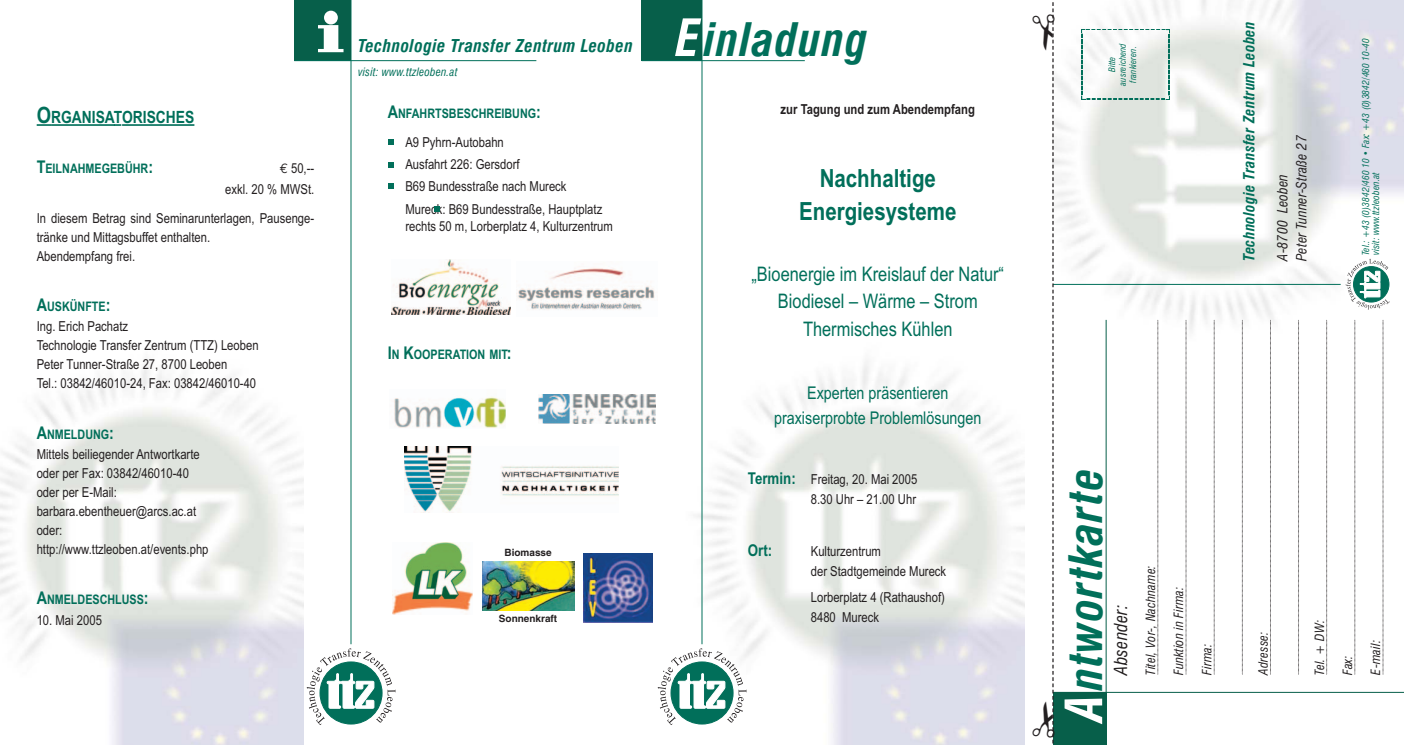
<style>
.page{position:relative;width:1404px;height:745px;background:#fff}
.page>*{position:absolute;margin:0;border:0;box-sizing:border-box;transform-origin:0 0}
.t1{font:italic 700 condensed 45px "Swiss 721 BT";letter-spacing:.025em;color:#016f5a}
.t2{font:700 25px/32.5px "Arial Narrow";color:#016f5a;text-align:center}
.t3{font:20px/27.5px "Arial Narrow";color:#016f5a;text-align:center}
.t4{font:17.5px/25px "Arial Narrow";color:#016f5a;text-align:center}
.t5{font:italic condensed 17.5px "Swiss 721 BT";color:#231f20}
.t6{font:italic 700 condensed 17.25px "Swiss 721 BT";letter-spacing:.025em;color:#016f5a}
.t7{font:700 16.88px "Arial Narrow";color:#016f5a}
.t8{font:700 16.25px "Arial Narrow";color:#016f5a}
.t9{font:italic 700 condensed 15px "Swiss 721 BT";letter-spacing:.025em;color:#016f5a}
.t10{font:13.75px/18.9px "Arial Narrow";color:#231f20}
.t11{font:italic condensed 13.75px/18.8px "Swiss 721 BT";letter-spacing:.015em;color:#231f20}
.t12{font:700 13.75px "Arial Narrow";color:#231f20}
.t13{font:700 13.12px "Arial Narrow";color:#016f5a}
.t14{font:italic condensed 12.5px "Swiss 721 BT";letter-spacing:.015em;color:#231f20}
.t15{font:italic condensed 11.25px "Swiss 721 BT";letter-spacing:.015em;color:#016f5a}
.t16{font:700 10px "Helvetica";color:#231f20}
.t17{font:italic condensed 9.38px/10px "Swiss 721 BT";letter-spacing:.015em;color:#016f5a}
.t18{font:italic condensed 8.75px/10.5px "Swiss 721 BT";letter-spacing:.015em;color:#016f5a;text-align:center}
.s1{font-size:22.5px}
.s2{font-size:17.5px}
.s3{font-family:"Euro Mono"}
.s4{font-size:50px;color:#fff}
.s5{font-weight:700;font-size:16.25px;color:#016f5a}
</style>
<div class="page">
<img style="left:670px;top:341px;width:354px;height:403px">
<hr style="left:701px;top:0;width:1px;height:643px;background:#016f5a">
<div style="left:641px;top:0;width:61px;height:61px;background:#075f4a"></div>
<svg style="left:657px;top:648px;width:89px;height:76px"></svg>
<hr style="left:350px;top:0;width:1px;height:643px;background:#016f5a">
<div style="left:294px;top:0;width:57px;height:61px;background:#075f4a"></div>
<svg style="left:318px;top:25px;width:25px;height:27px"></svg>
<div style="left:324px;top:11px;width:14px;height:13px;background:#fff;border-radius:50%"></div>
<svg style="left:307px;top:648px;width:88px;height:76px"></svg>
<hr style="left:641px;top:60px;width:163px;height:1px;background:#016f5a">
<hr style="left:294px;top:60px;width:242px;height:1px;background:#016f5a">
<svg style="left:37px;top:124px;width:14px;height:2px"></svg>
<hr style="left:51px;top:124px;width:64px;height:2px;background:#016f5a">
<svg style="left:114px;top:124px;width:7px;height:2px"></svg>
<hr style="left:122px;top:124px;width:72px;height:2px;background:#016f5a">
<img style="left:1054px;top:0;width:349px;height:357px">
<svg style="left:1081px;top:29px;width:5px;height:71px"></svg>
<img style="left:1086px;top:29px;width:78px;height:1px">
<svg style="left:1164px;top:29px;width:5px;height:71px"></svg>
<img style="left:1084px;top:99px;width:80px;height:1px">
<hr style="left:1052px;top:284px;width:288px;height:1px;background:#016f5a">
<svg style="left:1157px;top:319px;width:1px;height:355px"></svg>
<svg style="left:1185px;top:319px;width:1px;height:355px"></svg>
<svg style="left:1213px;top:319px;width:1px;height:355px"></svg>
<svg style="left:1241px;top:319px;width:1px;height:355px"></svg>
<svg style="left:1269px;top:319px;width:1px;height:38px"></svg>
<svg style="left:1297px;top:319px;width:1px;height:38px"></svg>
<svg style="left:1326px;top:319px;width:1px;height:355px"></svg>
<svg style="left:1354px;top:319px;width:1px;height:355px"></svg>
<svg style="left:1382px;top:319px;width:1px;height:355px"></svg>
<div style="left:1052px;top:692px;width:53px;height:52px;background:#075f4a"></div>
<hr style="left:1105px;top:320px;width:1px;height:424px;background:#075f4a">
<hr style="left:1052px;top:691px;width:351px;height:1px;background:#075f4a">
<svg style="left:1345px;top:259px;width:44px;height:50px"></svg>
<img style="left:391px;top:259px;width:119px;height:56px">
<img style="left:516px;top:268px;width:139px;height:42px">
<img style="left:394px;top:396px;width:111px;height:32px">
<img style="left:538px;top:394px;width:117px;height:29px">
<img style="left:404px;top:446px;width:214px;height:66px">
<img style="left:393px;top:542px;width:79px;height:72px">
<img style="left:482px;top:561px;width:92px;height:49px">
<img style="left:583px;top:553px;width:69px;height:68px">
<svg style="left:388px;top:139px;width:5px;height:5px"></svg>
<svg style="left:388px;top:162px;width:5px;height:5px"></svg>
<svg style="left:388px;top:183px;width:5px;height:6px"></svg>
<svg style="left:434px;top:207px;width:5px;height:5px"></svg>
<svg style="left:1052px;top:2px;width:2px;height:742px"></svg>
<p class="t7" style="left:37px;top:110px;width:159px"><span class="s1">O</span>RGANISATORISCHES</p>
<p class="t13" style="left:37px;top:164px;width:118px"><span class="s2">T</span>EILNAHMEGEBÜHR<span class="s2">:</span></p>
<p class="t10" style="left:225px;top:159px;width:90px;line-height:20.6px;text-align:right"><span class="s3">€</span> 50,--<br>exkl. 20 % MWSt.</p>
<p class="t10" style="left:37px;top:210px;width:279px">In diesem Betrag sind Seminarunterlagen, Pausenge&shy;tränke und Mittagsbuffet enthalten.<br>Abendempfang frei.</p>
<p class="t13" style="left:37px;top:301px;width:75px"><span class="s2">A</span>USKÜNFTE<span class="s2">:</span></p>
<p class="t10" style="left:37px;top:318px;width:223px">Ing. Erich Pachatz<br>Technologie Transfer Zentrum (TTZ) Leoben Peter Tunner-Straße 27, 8700 Leoben<br>Tel.: 03842/46010-24, Fax: 03842/46010-40</p>
<p class="t13" style="left:37px;top:429px;width:79px"><span class="s2">A</span>NMELDUNG<span class="s2">:</span></p>
<p class="t10" style="left:37px;top:446px;width:173px">Mittels beiliegender Antwortkarte oder per Fax: 03842/46010-40 oder per E-Mail: barbara.ebentheuer@arcs.ac.at oder: http://www.ttzleoben.at/events.php</p>
<p class="t13" style="left:37px;top:594px;width:113px"><span class="s2">A</span>NMELDESCHLUSS<span class="s2">:</span></p>
<p class="t10" style="left:37px;top:611px;width:67px">10. Mai 2005</p>
<p class="t6" style="left:358px;top:38px;width:276px">Technologie Transfer Zentrum Leoben</p>
<p class="t15" style="left:358px;top:66px;width:101px">visit: www.ttzleoben.at</p>
<p class="t13" style="left:387px;top:108px;width:155px"><span class="s2">A</span>NFAHRTSBESCHREIBUNG<span class="s2">:</span></p>
<p class="t10" style="left:405px;top:132px;width:198px;line-height:22.4px">A9 Pyhrn-Autobahn<br>Ausfahrt 226: Gersdorf<br>B69 Bundesstraße nach Mureck<br>Mureck: B69 Bundesstraße, Hauptplatz</p>
<p class="t10" style="left:405px;top:218px;width:209px">rechts 50 m, Lorberplatz 4, Kulturzentrum</p>
<p class="t13" style="left:387px;top:349px;width:125px"><span class="s2">I</span>N <span class="s2">K</span>OOPERATION MIT<span class="s2">:</span></p>
<p class="t16" style="left:504px;top:548px;width:49px">Biomasse</p>
<p class="t16" style="left:499px;top:614px;width:60px">Sonnenkraft</p>
<h1 class="t1" style="left:675px;top:19px;width:194px"><span class="s4">E</span>inladung</h1>
<p class="t12" style="left:780px;top:105px;width:196px">zur Tagung und zum Abendempfang</p>
<h2 class="t2" style="left:799px;top:165px;width:159px">Nachhaltige<br>Energiesysteme</h2>
<h3 class="t3" style="left:751px;top:262px;width:254px">„Bioenergie im Kreislauf der Natur“<br>Biodiesel – Wärme – Strom<br>Thermisches Kühlen</h3>
<p class="t4" style="left:774px;top:381px;width:209px">Experten präsentieren praxiserprobte Problemlösungen</p>
<p class="t10" style="left:747px;top:470px;width:171px;line-height:20px;text-align:right"><span class="s5">Termin:</span> Freitag, 20. Mai 2005<br>8.30 Uhr – 21.00 Uhr</p>
<p class="t8" style="left:747px;top:544px;width:26px">Ort:</p>
<p class="t10" style="left:810px;top:542px;width:137px;line-height:20px">Kulturzentrum<br>der Stadtgemeinde Mureck</p>
<p class="t10" style="left:810px;top:588px;width:136px;line-height:20px">Lorberplatz 4 (Rathaushof)<br>8480 Mureck</p>
<p class="t18" style="left:1107px;top:85px;width:44px;rotate:-90deg">Bitte ausreichend frankieren.</p>
<p class="t9" style="left:1241px;top:260px;width:241px;rotate:-90deg">Technologie Transfer Zentrum Leoben</p>
<p class="t11" style="left:1273px;top:260px;width:127px;rotate:-90deg">A-8700 Leoben<br>Peter Tunner-Straße 27</p>
<p class="t17" style="left:1360px;top:255px;width:218px;rotate:-90deg">Tel.: +43 (0)3842/460 10 • Fax: +43 (0)3842/460 10-40 visit: www.ttzleoben.at</p>
<h1 class="t1" style="left:1064px;top:720px;width:254px;rotate:-90deg"><span class="s4">A</span>ntwortkarte</h1>
<p class="t5" style="left:1112px;top:674px;width:71px;rotate:-90deg">Absender:</p>
<p class="t14" style="left:1144px;top:674px;width:111px;rotate:-90deg">Titel, Vor-, Nachname:</p>
<p class="t14" style="left:1172px;top:674px;width:89px;rotate:-90deg">Funktion in Firma:</p>
<p class="t14" style="left:1200px;top:674px;width:32px;rotate:-90deg">Firma:</p>
<p class="t14" style="left:1257px;top:674px;width:45px;rotate:-90deg">Adresse:</p>
<p class="t14" style="left:1313px;top:674px;width:56px;rotate:-90deg">Tel. + DW:</p>
<p class="t14" style="left:1341px;top:674px;width:21px;rotate:-90deg">Fax:</p>
<p class="t14" style="left:1369px;top:674px;width:36px;rotate:-90deg">E-mail:</p>
</div>
